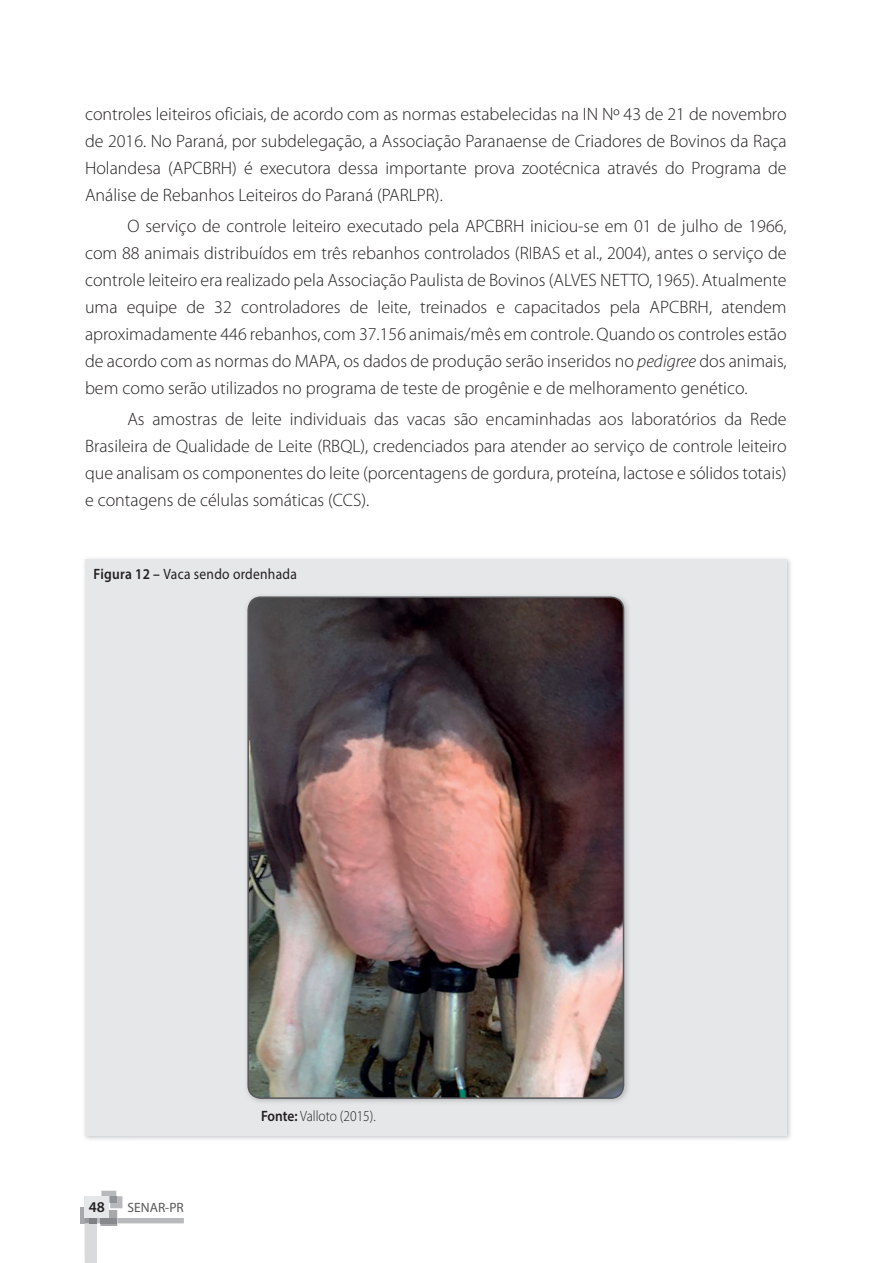
<style>
.page{position:relative;width:893px;height:1263px;background:#fff}
.page>*{position:absolute;margin:0;border:0;box-sizing:border-box;transform-origin:0 0}
.t1{font:300 18px/27px "Myriad Pro";color:#231f20;text-align:justify}
.t2{font:15px "Myriad Pro";letter-spacing:.02em;color:#231f20;scale:.9 1}
.t3{font:300 15px "Myriad Pro";color:#231f20;scale:.9 1}
.t4{font:600 15px "Myriad Pro";color:#231f20}
.t5{font:13.5px "Myriad Pro";color:#57585a}
.s1{font-style:italic}
.s2{font-weight:600}
</style>
<div class="page">
<div style="left:80px;top:1207px;width:5px;height:16px;background:#a7a8ac"></div>
<svg style="left:85px;top:1191px;width:99px;height:72px"></svg>
<div style="left:89px;top:1218px;width:8px;height:5px;background:#7e8083"></div>
<div style="left:85px;top:1197px;width:24px;height:21px;background:#e6e7e9"></div>
<img style="left:84px;top:558px;width:707px;height:51px">
<img style="left:743px;top:609px;width:48px;height:531px">
<div style="left:85px;top:559px;width:702px;height:576px;background:#e6e7e9"></div>
<img style="left:248px;top:597px;width:375px;height:501px">
<div style="left:247px;top:596px;width:377px;height:503px;border:2px solid #57585a;border-radius:13px"></div>
<p class="t1" style="left:85px;top:101px;width:703px">controles leiteiros oficiais, de acordo com as normas estabelecidas na IN Nº 43 de 21 de novembro de 2016. No Paraná, por subdelegação, a Associação Paranaense de Criadores de Bovinos da Raça Holandesa (APCBRH) é executora dessa importante prova zootécnica através do Programa de Análise de Rebanhos Leiteiros do Paraná (PARLPR).</p>
<p class="t1" style="left:85px;top:213px;width:703px;text-indent:43px">O serviço de controle leiteiro executado pela APCBRH iniciou-se em 01 de julho de 1966, com 88 animais distribuídos em três rebanhos controlados (RIBAS et al., 2004), antes o serviço de controle leiteiro era realizado pela Associação Paulista de Bovinos (ALVES NETTO, 1965). Atualmente uma equipe de 32 controladores de leite, treinados e capacitados pela APCBRH, atendem aproximadamente 446 rebanhos, com 37.156 animais/mês em controle. Quando os controles estão de acordo com as normas do MAPA, os dados de produção serão inseridos no <span class="s1">pedigree</span> dos animais, bem como serão utilizados no programa de teste de progênie e de melhoramento genético.</p>
<p class="t1" style="left:85px;top:406px;width:703px;text-indent:43px">As amostras de leite individuais das vacas são encaminhadas aos laboratórios da Rede Brasileira de Qualidade de Leite (RBQL), credenciados para atender ao serviço de controle leiteiro que analisam os componentes do leite (porcentagens de gordura, proteína, lactose e sólidos totais) e contagens de células somáticas (CCS).</p>
<p class="t2" style="left:94px;top:565px;width:227px"><span class="s2">Figura 12 –</span> Vaca sendo ordenhada</p>
<p class="t4" style="left:89px;top:1198px;width:18px">48</p>
<p class="t5" style="left:128px;top:1199px;width:58px">SENAR-PR</p>
<p class="t3" style="left:261px;top:1108px;width:129px"><span class="s2">Fonte:</span> Valloto (2015).</p>
</div>
